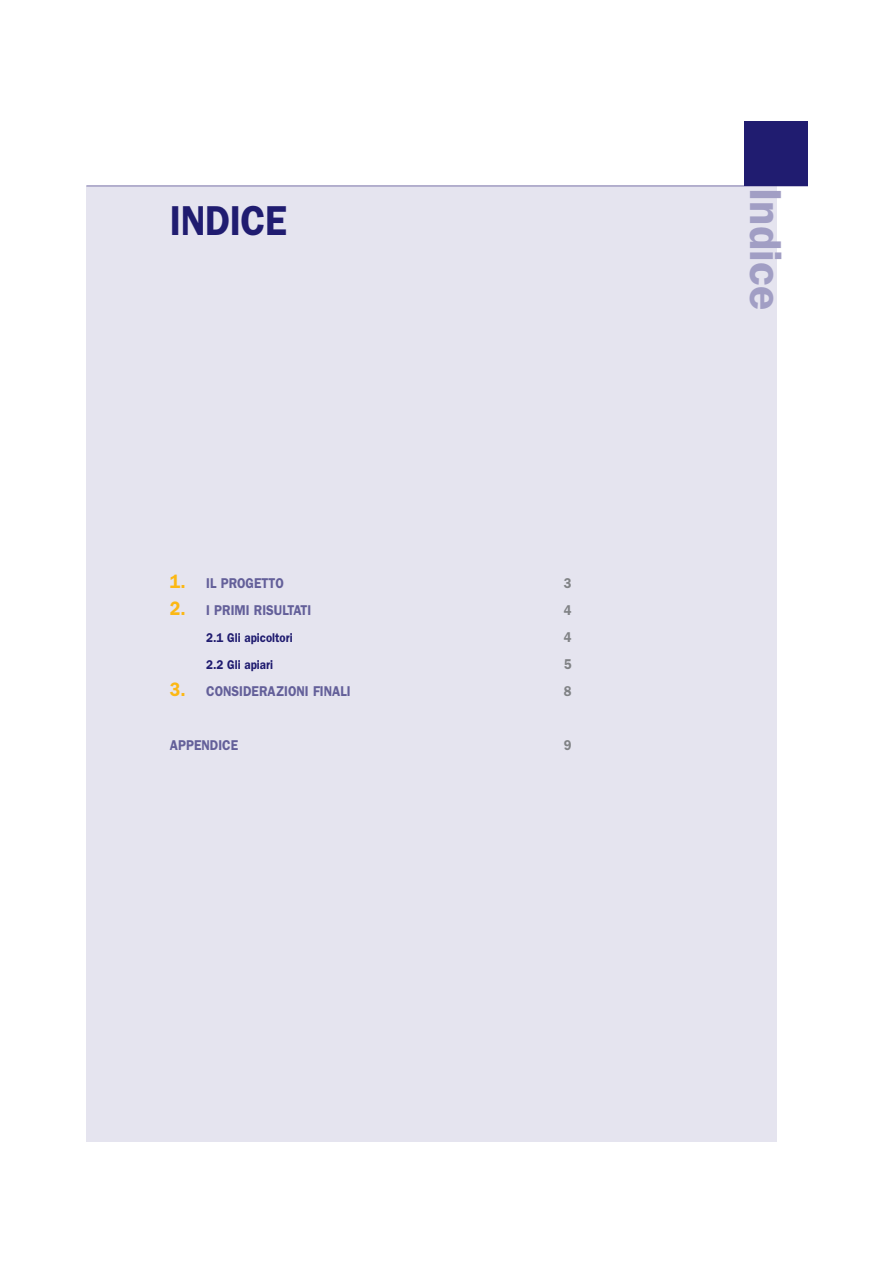
<style>
.page{position:relative;width:893px;height:1263px;background:#fff}
.page>*{position:absolute;margin:0;border:0;box-sizing:border-box;transform-origin:0 0}
.t1{font:600 45px "Franklin Gothic";color:#a19ec4}
.t2{font:600 42px "Franklin Gothic";letter-spacing:-.01em;color:#201c70;scale:.9 1}
.t3{font:600 14.25px "Franklin Gothic";color:#635f99;scale:.9 1}
.t4{font:600 14.25px "Franklin Gothic";color:#808285;scale:.9 1}
.t5{font:600 12.75px "Franklin Gothic";color:#201c70;scale:.9 1}
.s1{font-size:19.5px;color:#fcb814}
</style>
<div class="page">
<div style="left:86px;top:186px;width:691px;height:956px;background:#e5e4ef"></div>
<hr style="left:86px;top:186px;width:722px;height:1px;background:#7770a6">
<div style="left:744px;top:121px;width:64px;height:65px;background:#201c70"></div>
<h2 class="t2" style="left:170px;top:206px;width:132px">INDICE</h2>
<p class="t3" style="left:170px;top:578px;width:128px"><span class="s1">1.</span> IL PROGETTO</p>
<p class="t4" style="left:564px;top:578px;width:10px">3</p>
<p class="t3" style="left:170px;top:605px;width:159px"><span class="s1">2.</span> I PRIMI RISULTATI</p>
<p class="t4" style="left:564px;top:605px;width:10px">4</p>
<p class="t5" style="left:206px;top:633px;width:98px">2.1 Gli apicoltori</p>
<p class="t4" style="left:564px;top:632px;width:10px">4</p>
<p class="t5" style="left:206px;top:660px;width:76px">2.2 Gli apiari</p>
<p class="t4" style="left:564px;top:659px;width:10px">5</p>
<p class="t3" style="left:170px;top:686px;width:202px"><span class="s1">3.</span> CONSIDERAZIONI FINALI</p>
<p class="t4" style="left:564px;top:686px;width:10px">8</p>
<p class="t3" style="left:170px;top:740px;width:77px">APPENDICE</p>
<p class="t4" style="left:564px;top:740px;width:10px">9</p>
<h1 class="t1" style="left:781px;top:188px;width:124px;rotate:90deg">Indice</h1>
</div>
